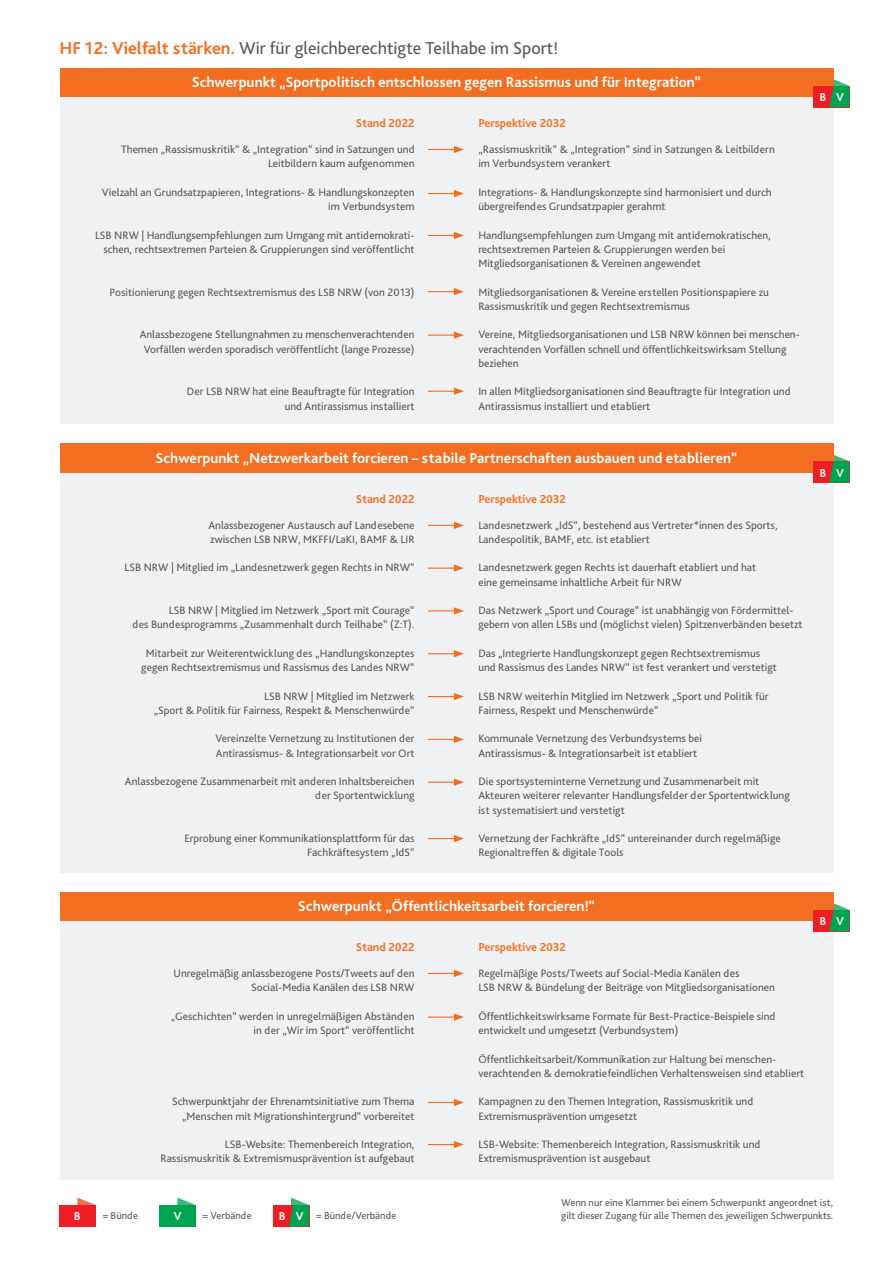
<style>
.page{position:relative;width:893px;height:1263px;background:#fff}
.page>*{position:absolute;margin:0;border:0;box-sizing:border-box;transform-origin:0 0}
.t1{font:18px "Bliss Pro";color:#57585a}
.t2{font:700 15px "Bliss Pro";color:#fff}
.t3{font:700 12px "Bliss Pro";color:#f36e21}
.t4{font:700 12px "Bliss Pro";color:#fff}
.t5{font:11.25px/14.2px "Bliss Pro";color:#57585a}
.t6{font:10.5px "Bliss Pro";color:#57585a}
.s1{font-weight:700;color:#f36e21}
.s2{font-weight:700;font-size:12px;color:#fff}
</style>
<div class="page">
<div style="left:60px;top:68px;width:773px;height:29px;background:#f36e21"></div>
<div style="left:60px;top:892px;width:773px;height:29px;background:#f36e21"></div>
<div style="left:60px;top:444px;width:773px;height:29px;background:#f36e21"></div>
<div style="left:60px;top:97px;width:773px;height:327px;background:#f0f1f2"></div>
<div style="left:60px;top:921px;width:773px;height:259px;background:#f0f1f2"></div>
<div style="left:60px;top:473px;width:773px;height:400px;background:#f0f1f2"></div>
<svg style="left:428px;top:146px;width:36px;height:7px"></svg>
<svg style="left:428px;top:970px;width:36px;height:7px"></svg>
<svg style="left:428px;top:522px;width:36px;height:7px"></svg>
<svg style="left:428px;top:232px;width:36px;height:7px"></svg>
<svg style="left:428px;top:607px;width:36px;height:8px"></svg>
<svg style="left:428px;top:190px;width:36px;height:7px"></svg>
<hr style="left:428px;top:1016px;width:28px;height:2px;background:#f36e21">
<svg style="left:454px;top:1013px;width:10px;height:8px"></svg>
<hr style="left:428px;top:567px;width:28px;height:2px;background:#f36e21">
<svg style="left:454px;top:564px;width:10px;height:8px"></svg>
<svg style="left:428px;top:331px;width:36px;height:8px"></svg>
<svg style="left:428px;top:693px;width:36px;height:7px"></svg>
<svg style="left:428px;top:288px;width:36px;height:7px"></svg>
<svg style="left:428px;top:1099px;width:36px;height:7px"></svg>
<svg style="left:428px;top:1141px;width:36px;height:7px"></svg>
<svg style="left:428px;top:650px;width:36px;height:7px"></svg>
<svg style="left:428px;top:387px;width:36px;height:8px"></svg>
<svg style="left:428px;top:736px;width:36px;height:7px"></svg>
<svg style="left:428px;top:778px;width:36px;height:8px"></svg>
<svg style="left:428px;top:835px;width:36px;height:7px"></svg>
<div style="left:813px;top:86px;width:37px;height:21px;background:#ee1d23"></div>
<div style="left:813px;top:910px;width:37px;height:21px;background:#ee1d23"></div>
<div style="left:813px;top:461px;width:37px;height:22px;background:#ee1d23"></div>
<svg style="left:829px;top:78px;width:21px;height:29px"></svg>
<svg style="left:829px;top:902px;width:21px;height:29px"></svg>
<svg style="left:829px;top:454px;width:21px;height:29px"></svg>
<div style="left:273px;top:1205px;width:36px;height:21px;background:#ee1d23"></div>
<svg style="left:289px;top:1197px;width:20px;height:29px"></svg>
<div style="left:60px;top:1205px;width:36px;height:21px;background:#ee1d23"></div>
<svg style="left:77px;top:1197px;width:18px;height:8px"></svg>
<div style="left:159px;top:1205px;width:37px;height:21px;background:#00a34f"></div>
<svg style="left:177px;top:1197px;width:18px;height:8px"></svg>
<h1 class="t1" style="left:60px;top:41px;width:500px"><span class="s1">HF 12: Vielfalt stärken.</span> Wir für gleichberechtigte Teilhabe im Sport!</h1>
<h2 class="t2" style="left:192px;top:77px;width:511px">Schwerpunkt „Sportpolitisch entschlossen gegen Rassismus und für Integration“</h2>
<p class="t3" style="left:356px;top:119px;width:60px">Stand 2022</p>
<p class="t5" style="left:121px;top:143px;width:295px;text-align:right">Themen „Rassismuskritik“ &amp; „Integration“ sind in Satzungen und<br>Leitbildern kaum aufgenommen</p>
<p class="t5" style="left:102px;top:186px;width:314px;text-align:right">Vielzahl an Grundsatzpapieren, Integrations- &amp; Handlungskonzepten im Verbundsystem</p>
<p class="t5" style="left:95px;top:229px;width:321px;text-align:right">LSB NRW | Handlungsempfehlungen zum Umgang mit antidemokrati&shy;schen, rechtsextremen Parteien &amp; Gruppierungen sind veröffentlicht</p>
<p class="t5" style="left:110px;top:286px;width:307px">Positionierung gegen Rechtsextremismus des LSB NRW (von 2013)</p>
<p class="t5" style="left:140px;top:329px;width:276px;text-align:center">Anlassbezogene Stellungnahmen zu menschenverachtenden<br>Vorfällen werden sporadisch veröffentlicht (lange Prozesse)</p>
<p class="t5" style="left:187px;top:386px;width:229px;text-align:right">Der LSB NRW hat eine Beauftragte für Integration und Antirassismus installiert</p>
<p class="t3" style="left:478px;top:119px;width:89px">Perspektive 2032</p>
<p class="t5" style="left:478px;top:143px;width:298px">„Rassismuskritik“ &amp; „Integration“ sind in Satzungen &amp; Leitbildern im Verbundsystem verankert</p>
<p class="t5" style="left:478px;top:186px;width:295px">Integrations- &amp; Handlungskonzepte sind harmonisiert und durch übergreifendes Grundsatzpapier gerahmt</p>
<p class="t5" style="left:478px;top:229px;width:294px">Handlungsempfehlungen zum Umgang mit antidemokratischen, rechtsextremen Parteien &amp; Gruppierungen werden bei<br>Mitgliedsorganisationen &amp; Vereinen angewendet</p>
<p class="t5" style="left:478px;top:286px;width:292px">Mitgliedsorganisationen &amp; Vereine erstellen Positionspapiere zu<br>Rassismuskritik und gegen Rechtsextremismus</p>
<p class="t5" style="left:478px;top:329px;width:323px">Vereine, Mitgliedsorganisationen und LSB NRW können bei menschen&shy;verachtenden Vorfällen schnell und öffentlichkeitswirksam Stellung beziehen</p>
<p class="t5" style="left:478px;top:386px;width:314px">In allen Mitgliedsorganisationen sind Beauftragte für Integration und<br>Antirassismus installiert und etabliert</p>
<p class="t4" style="left:819px;top:93px;width:8px">B</p>
<p class="t4" style="left:836px;top:93px;width:9px">V</p>
<h2 class="t2" style="left:156px;top:452px;width:583px">Schwerpunkt „Netzwerkarbeit forcieren – stabile Partnerschaften ausbauen und etablieren“</h2>
<p class="t3" style="left:356px;top:494px;width:60px">Stand 2022</p>
<p class="t5" style="left:208px;top:519px;width:208px">Anlassbezogener Austausch auf Landesebene zwischen LSB NRW, MKFFI/LaKI, BAMF &amp; LIR</p>
<p class="t5" style="left:125px;top:561px;width:292px">LSB NRW | Mitglied im „Landesnetzwerk gegen Rechts in NRW“</p>
<p class="t5" style="left:132px;top:604px;width:284px;text-align:right">LSB NRW | Mitglied im Netzwerk „Sport mit Courage“<br>des Bundesprogramms „Zusammenhalt durch Teilhabe“ (Z:T).</p>
<p class="t5" style="left:141px;top:647px;width:275px;text-align:center">Mitarbeit zur Weiterentwicklung des „Handlungskonzeptes gegen Rechtsextremismus und Rassismus des Landes NRW“</p>
<p class="t5" style="left:154px;top:690px;width:262px;text-align:right">LSB NRW | Mitglied im Netzwerk<br>„Sport &amp; Politik für Fairness, Respekt &amp; Menschenwürde“</p>
<p class="t5" style="left:215px;top:732px;width:201px">Vereinzelte Vernetzung zu Institutionen der<br>Antirassismus- &amp; Integrationsarbeit vor Ort</p>
<p class="t5" style="left:125px;top:775px;width:291px;text-align:right">Anlassbezogene Zusammenarbeit mit anderen Inhaltsbereichen der Sportentwicklung</p>
<p class="t5" style="left:184px;top:832px;width:232px;text-align:right">Erprobung einer Kommunikationsplattform für das<br>Fachkräftesystem „IdS“</p>
<p class="t3" style="left:478px;top:494px;width:89px">Perspektive 2032</p>
<p class="t5" style="left:478px;top:519px;width:301px">Landesnetzwerk „IdS“, bestehend aus Vertreter*innen des Sports,<br>Landespolitik, BAMF, etc. ist etabliert</p>
<p class="t5" style="left:478px;top:561px;width:279px">Landesnetzwerk gegen Rechts ist dauerhaft etabliert und hat eine gemeinsame inhaltliche Arbeit für NRW</p>
<p class="t5" style="left:478px;top:604px;width:326px">Das Netzwerk „Sport und Courage“ ist unabhängig von Fördermittel&shy;gebern von allen LSBs und (möglichst vielen) Spitzenverbänden besetzt</p>
<p class="t5" style="left:478px;top:647px;width:300px">Das „Integrierte Handlungskonzept gegen Rechtsextremismus und Rassismus des Landes NRW“ ist fest verankert und verstetigt</p>
<p class="t5" style="left:478px;top:690px;width:292px">LSB NRW weiterhin Mitglied im Netzwerk „Sport und Politik für<br>Fairness, Respekt und Menschenwürde“</p>
<p class="t5" style="left:478px;top:732px;width:225px">Kommunale Vernetzung des Verbundsystems bei<br>Antirassismus- &amp; Integrationsarbeit ist etabliert</p>
<p class="t5" style="left:478px;top:775px;width:313px">Die sportsysteminterne Vernetzung und Zusammenarbeit mit<br>Akteuren weiterer relevanter Handlungsfelder der Sportentwicklung ist systematisiert und verstetigt</p>
<p class="t5" style="left:478px;top:832px;width:304px">Vernetzung der Fachkräfte „IdS“ untereinander durch regelmäßige<br>Regionaltreffen &amp; digitale Tools</p>
<h2 class="t2" style="left:298px;top:901px;width:299px">Schwerpunkt „Öffentlichkeitsarbeit forcieren!“</h2>
<p class="t3" style="left:356px;top:943px;width:60px">Stand 2022</p>
<p class="t5" style="left:174px;top:967px;width:242px;text-align:right">Unregelmäßig anlassbezogene Posts/Tweets auf den<br>Social-Media Kanälen des LSB NRW</p>
<p class="t5" style="left:171px;top:1010px;width:245px;text-align:right">„Geschichten“ werden in unregelmäßigen Abständen in der „Wir im Sport“ veröffentlicht</p>
<p class="t5" style="left:172px;top:1095px;width:244px;text-align:right">Schwerpunktjahr der Ehrenamtsinitiative zum Thema „Menschen mit Migrationshintergrund“ vorbereitet</p>
<p class="t5" style="left:160px;top:1138px;width:256px;text-align:right">LSB-Website: Themenbereich Integration,<br>Rassismuskritik &amp; Extremismusprävention ist aufgebaut</p>
<p class="t3" style="left:478px;top:943px;width:89px">Perspektive 2032</p>
<p class="t5" style="left:478px;top:967px;width:298px">Regelmäßige Posts/Tweets auf Social-Media Kanälen des<br>LSB NRW &amp; Bündelung der Beiträge von Mitgliedsorganisationen</p>
<p class="t5" style="left:478px;top:1010px;width:299px">Öffentlichkeitswirksame Formate für Best-Practice-Beispiele sind entwickelt und umgesetzt (Verbundsystem)</p>
<p class="t5" style="left:478px;top:1053px;width:327px">Öffentlichkeitsarbeit/Kommunikation zur Haltung bei menschen&shy;verachtenden &amp; demokratiefeindlichen Verhaltensweisen sind etabliert</p>
<p class="t5" style="left:478px;top:1095px;width:276px">Kampagnen zu den Themen Integration, Rassismuskritik und<br>Extremismusprävention umgesetzt</p>
<p class="t5" style="left:478px;top:1138px;width:283px">LSB-Website: Themenbereich Integration, Rassismuskritik und<br>Extremismusprävention ist ausgebaut</p>
<p class="t4" style="left:819px;top:468px;width:8px">B</p>
<p class="t4" style="left:836px;top:468px;width:9px">V</p>
<p class="t4" style="left:819px;top:916px;width:8px">B</p>
<p class="t4" style="left:836px;top:916px;width:9px">V</p>
<p class="t6" style="left:561px;top:1198px;width:273px">Wenn nur eine Klammer bei einem Schwerpunkt angeordnet ist,</p>
<p class="t4" style="left:74px;top:1212px;width:8px">B</p>
<p class="t6" style="left:103px;top:1211px;width:37px">= Bünde</p>
<p class="t4" style="left:174px;top:1212px;width:9px">V</p>
<p class="t6" style="left:203px;top:1211px;width:51px">= Verbände</p>
<p class="t6" style="left:279px;top:1211px;width:119px"><span class="s2">B V</span> = Bünde/Verbände</p>
<p class="t6" style="left:561px;top:1212px;width:274px">gilt dieser Zugang für alle Themen des jeweiligen Schwerpunkts.</p>
</div>
